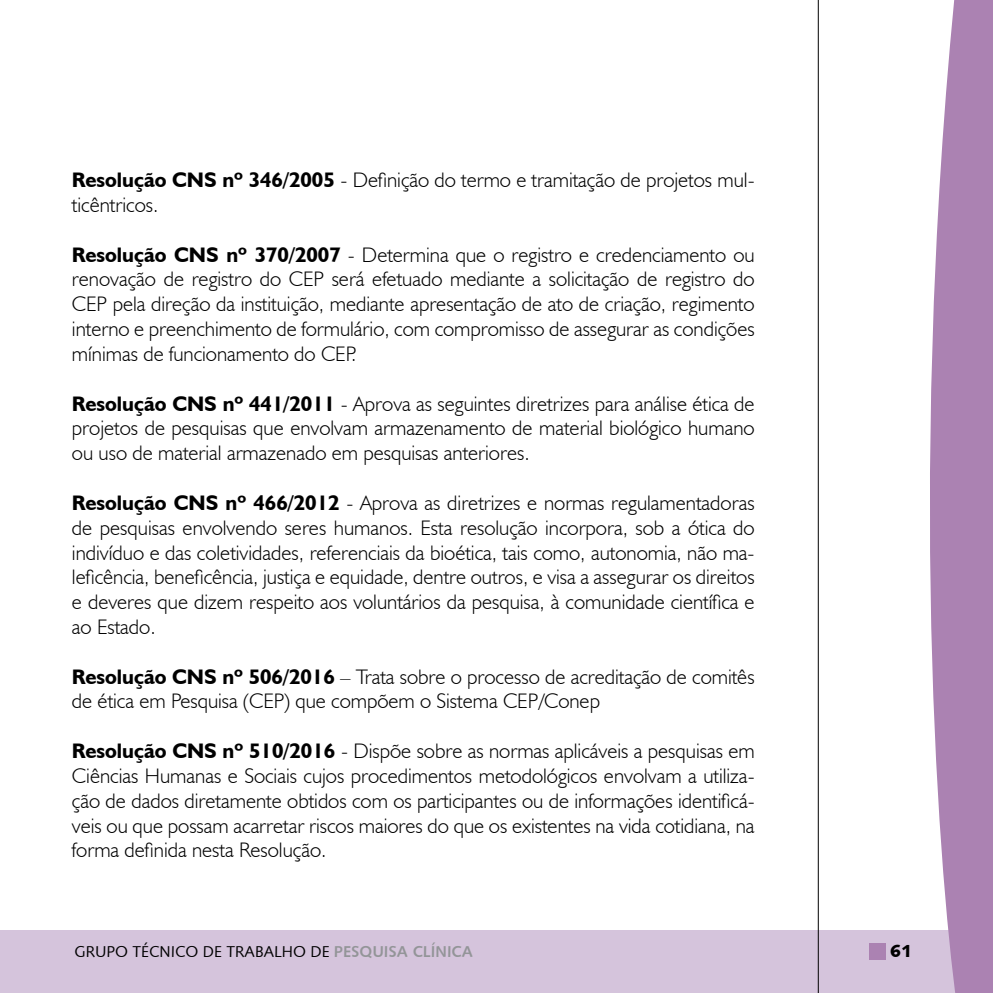
<style>
.page{position:relative;width:993px;height:993px;background:#fff}
.page>*{position:absolute;margin:0;border:0;box-sizing:border-box;transform-origin:0 0}
.t1{font:300 21px/24.8px "Humanist 521 BT";color:#000;text-align:justify}
.t2{font:17.5px "Humanist 531 BT Black A";color:#000}
.t3{font:15.75px "Humanist 531 BT Roman A";color:#000}
.s1{font-weight:700}
.s2{font-family:"Humanist 531 BT Bold A";color:#939598}
</style>
<div class="page">
<div style="left:0;top:929px;width:992px;height:63px;background:#d5c4dc"></div>
<svg style="left:902px;top:0;width:90px;height:992px;fill:#ab82b2"></svg>
<div style="left:869px;top:943px;width:16px;height:16px;background:#ab82b2"></div>
<hr style="left:817px;top:0;width:1px;height:992px;background:#000">
<p class="t1" style="left:72px;top:167px;width:684px"><span class="s1">Resolução CNS nº 346/2005</span> - Definição do termo e tramitação de projetos mul&shy;ticêntricos.</p>
<p class="t1" style="left:72px;top:241px;width:684px"><span class="s1">Resolução CNS nº 370/2007</span> - Determina que o registro e credenciamento ou renovação de registro do CEP será efetuado mediante a solicitação de registro do CEP pela direção da instituição, mediante apresentação de ato de criação, regimento interno e preenchimento de formulário, com compromisso de assegurar as condições mínimas de funcionamento do CEP.</p>
<p class="t1" style="left:72px;top:390px;width:684px"><span class="s1">Resolução CNS nº 441/2011</span> - Aprova as seguintes diretrizes para análise ética de projetos de pesquisas que envolvam armazenamento de material biológico humano ou uso de material armazenado em pesquisas anteriores.</p>
<p class="t1" style="left:72px;top:489px;width:684px"><span class="s1">Resolução CNS nº 466/2012</span> - Aprova as diretrizes e normas regulamentadoras de pesquisas envolvendo seres humanos. Esta resolução incorpora, sob a ótica do indivíduo e das coletividades, referenciais da bioética, tais como, autonomia, não ma&shy;leficência, beneficência, justiça e equidade, dentre outros, e visa a assegurar os direitos e deveres que dizem respeito aos voluntários da pesquisa, à comunidade científica e ao Estado.</p>
<p class="t1" style="left:72px;top:663px;width:684px"><span class="s1">Resolução CNS nº 506/2016</span> – Trata sobre o processo de acreditação de comitês de ética em Pesquisa (CEP) que compõem o Sistema CEP/Conep</p>
<p class="t1" style="left:72px;top:737px;width:684px"><span class="s1">Resolução CNS nº 510/2016</span> - Dispõe sobre as normas aplicáveis a pesquisas em Ciências Humanas e Sociais cujos procedimentos metodológicos envolvam a utiliza&shy;ção de dados diretamente obtidos com os participantes ou de informações identificá&shy;veis ou que possam acarretar riscos maiores do que os existentes na vida cotidiana, na forma definida nesta Resolução.</p>
<p class="t3" style="left:74px;top:940px;width:400px">GRUPO TÉCNICO DE TRABALHO DE <span class="s2">PESQUISA CLÍNICA</span></p>
<p class="t2" style="left:889px;top:939px;width:23px">61</p>
</div>
